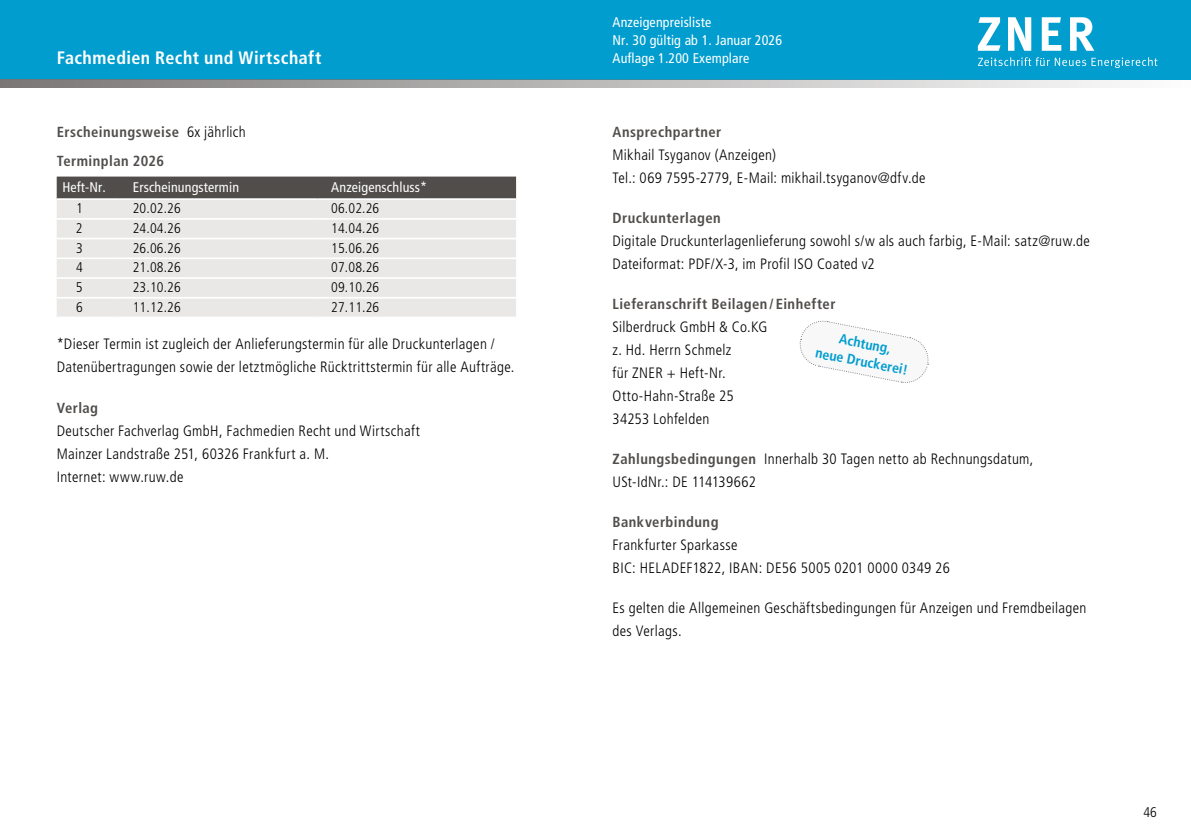
<style>
.page{position:relative;width:1191px;height:840px;background:#fff}
.page>*{position:absolute;margin:0;border:0;box-sizing:border-box;transform-origin:0 0}
.t1{font:700 condensed 18px "Frutiger LT";letter-spacing:.025em;color:#fff}
.t2{font:300 condensed 15px/23px "Frutiger LT";letter-spacing:.02em;color:#000}
.t3{font:700 condensed 14.6px/28.6px "Frutiger LT";letter-spacing:.03em;color:#504d4b}
.t4{font:condensed 14px/18px "Frutiger LT";letter-spacing:.01em;color:#fff}
.t5{font:300 condensed 14px "Frutiger LT";letter-spacing:.01em;color:#000}
.t6{font:700 condensed 14px/18px "Frutiger LT";color:#009dce;text-align:center}
.s1{font-weight:300;font-size:15px;color:#000}
.s2{font-weight:700;font-size:14.6px;color:#504d4b}
</style>
<div class="page">
<div style="left:0;top:0;width:1191px;height:79px;background:#009dce"></div>
<div style="left:57px;top:176px;width:459px;height:22px;background:#504d4b"></div>
<div style="left:57px;top:200px;width:459px;height:116px;background:#eae8e7"></div>
<hr style="left:57px;top:218px;width:62px;height:1px;background:#fff">
<hr style="left:119px;top:218px;width:198px;height:1px;background:#fff">
<hr style="left:317px;top:218px;width:199px;height:1px;background:#fff">
<hr style="left:57px;top:237px;width:62px;height:2px;background:#fff">
<hr style="left:119px;top:237px;width:198px;height:2px;background:#fff">
<hr style="left:317px;top:237px;width:199px;height:2px;background:#fff">
<hr style="left:57px;top:257px;width:62px;height:2px;background:#fff">
<hr style="left:119px;top:257px;width:198px;height:2px;background:#fff">
<hr style="left:317px;top:257px;width:199px;height:2px;background:#fff">
<hr style="left:57px;top:277px;width:62px;height:2px;background:#fff">
<hr style="left:119px;top:277px;width:198px;height:2px;background:#fff">
<hr style="left:317px;top:277px;width:199px;height:2px;background:#fff">
<hr style="left:57px;top:297px;width:62px;height:1px;background:#fff">
<hr style="left:119px;top:297px;width:198px;height:1px;background:#fff">
<hr style="left:317px;top:297px;width:199px;height:1px;background:#fff">
<svg style="left:978px;top:17px;width:116px;height:34px"></svg>
<svg style="left:978px;top:57px;width:179px;height:11px"></svg>
<svg style="left:0;top:79px;width:1191px;height:9px;background:#adb4b6"></svg>
<svg style="left:799px;top:320px;width:130px;height:63px"></svg>
<p class="t4" style="left:612px;top:13px;width:171px">Anzeigenpreisliste<br>Nr. 30 gültig ab 1. Januar 2026</p>
<p class="t1" style="left:57px;top:47px;width:266px">Fachmedien Recht und Wirtschaft</p>
<p class="t4" style="left:612px;top:49px;width:138px">Auflage 1.200 Exemplare</p>
<p class="t3" style="left:57px;top:117px;width:191px">Erscheinungsweise <span class="s1">6x jährlich<br></span>Terminplan 2026</p>
<p class="t4" style="left:62px;top:178px;width:45px">Heft-Nr.</p>
<p class="t4" style="left:133px;top:178px;width:108px">Erscheinungstermin</p>
<p class="t4" style="left:331px;top:178px;width:97px">Anzeigenschluss*</p>
<p class="t5" style="left:76px;top:200px;width:8px">1</p>
<p class="t5" style="left:133px;top:200px;width:50px">20.02.26</p>
<p class="t5" style="left:331px;top:200px;width:50px">06.02.26</p>
<p class="t5" style="left:76px;top:220px;width:8px">2</p>
<p class="t5" style="left:133px;top:220px;width:50px">24.04.26</p>
<p class="t5" style="left:331px;top:220px;width:50px">14.04.26</p>
<p class="t5" style="left:76px;top:240px;width:8px">3</p>
<p class="t5" style="left:133px;top:240px;width:50px">26.06.26</p>
<p class="t5" style="left:331px;top:240px;width:50px">15.06.26</p>
<p class="t5" style="left:76px;top:259px;width:8px">4</p>
<p class="t5" style="left:133px;top:259px;width:50px">21.08.26</p>
<p class="t5" style="left:331px;top:259px;width:50px">07.08.26</p>
<p class="t5" style="left:76px;top:279px;width:8px">5</p>
<p class="t5" style="left:133px;top:279px;width:50px">23.10.26</p>
<p class="t5" style="left:331px;top:279px;width:50px">09.10.26</p>
<p class="t5" style="left:76px;top:299px;width:8px">6</p>
<p class="t5" style="left:133px;top:299px;width:50px">11.12.26</p>
<p class="t5" style="left:331px;top:299px;width:50px">27.11.26</p>
<p class="t2" style="left:57px;top:333px;width:459px">*Dieser Termin ist zugleich der Anlieferungstermin für alle Druckunterlagen /<br>Datenübertragungen sowie der letztmögliche Rücktrittstermin für alle Aufträge.</p>
<p class="t3" style="left:57px;top:393px;width:43px">Verlag</p>
<p class="t2" style="left:57px;top:419px;width:365px">Deutscher Fachverlag GmbH, Fachmedien Recht und Wirtschaft<br>Mainzer Landstraße 251, 60326 Frankfurt a. M.<br>Internet: www.ruw.de</p>
<p class="t3" style="left:612px;top:117px;width:110px">Ansprechpartner</p>
<p class="t2" style="left:612px;top:143px;width:314px">Mikhail Tsyganov (Anzeigen)<br>Tel.: 069 7595-2779, E-Mail: mikhail.tsyganov@dfv.de</p>
<p class="t3" style="left:612px;top:203px;width:110px">Druckunterlagen</p>
<p class="t2" style="left:612px;top:229px;width:479px">Digitale Druckunterlagenlieferung sowohl s/w als auch farbig, E-Mail: satz@ruw.de<br>Dateiformat: PDF/X-3, im Profil ISO Coated v2</p>
<p class="t3" style="left:612px;top:289px;width:224px">Lieferanschrift Beilagen / Einhefter</p>
<p class="t2" style="left:612px;top:315px;width:156px">Silberdruck GmbH &amp; Co.KG z. Hd. Herrn Schmelz<br>für ZNER + Heft-Nr.<br>Otto-Hahn-Straße 25<br>34253 Lohfelden</p>
<p class="t2" style="left:612px;top:447px;width:422px"><span class="s2">Zahlungsbedingungen</span> Innerhalb 30 Tagen netto ab Rechnungsdatum,<br>USt-IdNr.: DE 114139662</p>
<p class="t3" style="left:612px;top:507px;width:107px">Bankverbindung</p>
<p class="t2" style="left:612px;top:533px;width:339px">Frankfurter Sparkasse<br>BIC: HELADEF1822, IBAN: DE56 5005 0201 0000 0349 26</p>
<p class="t2" style="left:612px;top:596px;width:475px">Es gelten die Allgemeinen Geschäftsbedingungen für Anzeigen und Fremdbeilagen des Verlags.</p>
<p class="t6" style="left:820px;top:325px;width:95px;rotate:11deg">Achtung,<br>neue Druckerei!</p>
<p class="t5" style="left:1143px;top:803px;width:15px">46</p>
</div>
